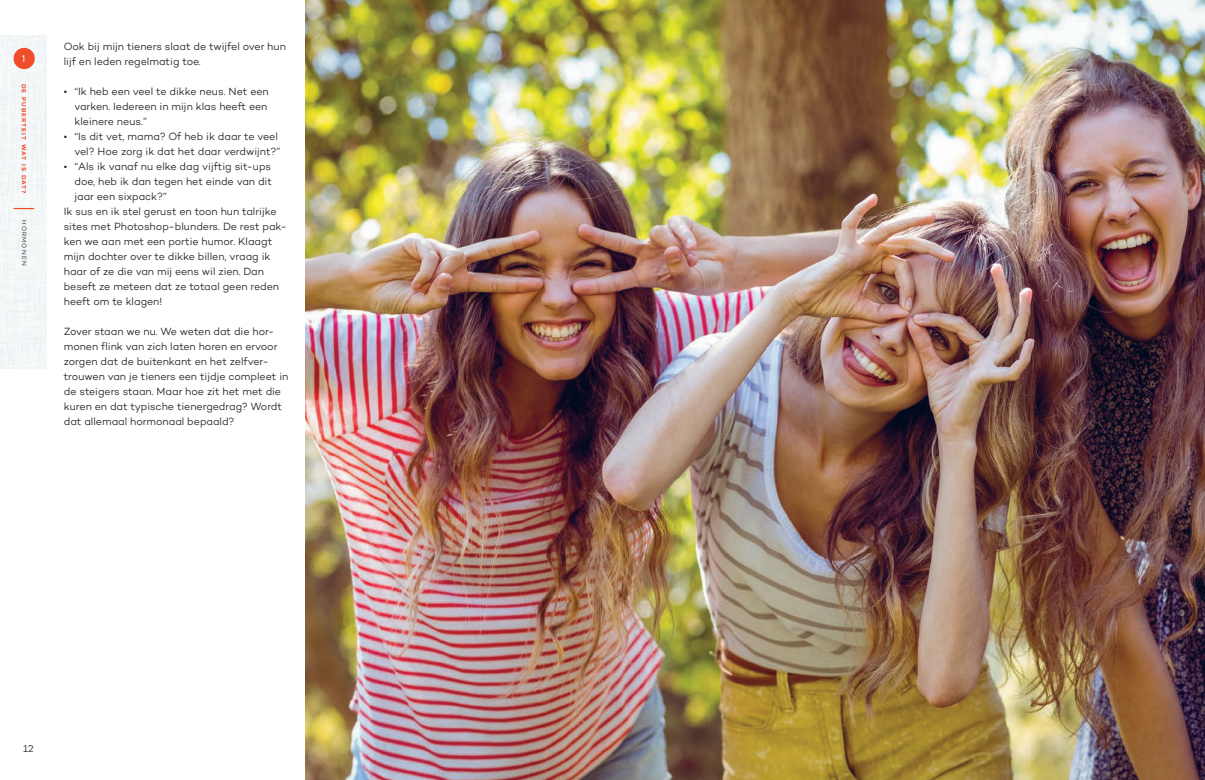
<style>
.page{position:relative;width:1205px;height:780px;background:#fff}
.page>*{position:absolute;margin:0;border:0;box-sizing:border-box;transform-origin:0 0}
.Body{font:300 10.62px/15px "Campton";letter-spacing:-.005em;color:#231f20}
.t1{font:300 10px "Campton";color:#231f20}
.t2{font:10px "Cervo";color:#fff}
.t3{font:600 6.25px "Campton";letter-spacing:.17em;color:#f04d2b}
.t4{font:300 6.25px "Campton";color:#231f20}
</style>
<div class="page">
<div style="left:0;top:35px;width:46px;height:334px;background:#f3f7f7"></div>
<div style="left:14px;top:48px;width:21px;height:21px;background:#f04d2b;border-radius:50%"></div>
<svg style="left:14px;top:208px;width:20px;height:1px"></svg>
<img style="left:305px;top:0;width:900px;height:780px">
<p class="t2" style="left:22px;top:53px;width:4px">1</p>
<p class="t3" style="left:28px;top:84px;width:111px;rotate:90deg">DE PUBERTEIT WAT IS DAT?</p>
<p class="t4" style="left:28px;top:220px;width:46px;rotate:90deg">Ho rmonen</p>
<p class="Body" style="left:64px;top:38px;width:224px">Ook bij mijn tieners slaat de twijfel over hun lijf en leden regelmatig toe.</p>
<p class="Body" style="left:74px;top:83px;width:196px;text-align:justify;text-indent:-11px">• “Ik heb een veel te dikke neus. Net een varken. Iedereen in mijn klas heeft een kleinere neus.”</p>
<p class="Body" style="left:64px;top:128px;width:218px;text-align:right">• “Is dit vet, mama? Of heb ik daar te veel vel? Hoe zorg ik dat het daar verdwijnt?”</p>
<p class="Body" style="left:74px;top:158px;width:199px;text-align:justify;text-indent:-11px">• “Als ik vanaf nu elke dag vijftig sit-ups doe, heb ik dan tegen het einde van dit jaar een sixpack?”</p>
<p class="Body" style="left:64px;top:203px;width:224px">Ik sus en ik stel gerust en toon hun talrijke sites met Photoshop-blunders. De rest pak&shy;ken we aan met een portie humor. Klaagt mijn dochter over te dikke billen, vraag ik haar of ze die van mij eens wil zien. Dan beseft ze meteen dat ze totaal geen reden heeft om te klagen!</p>
<p class="Body" style="left:64px;top:323px;width:226px">Zover staan we nu. We weten dat die hor&shy;monen flink van zich laten horen en ervoor zorgen dat de buitenkant en het zelfver&shy;trouwen van je tieners een tijdje compleet in de steigers staan. Maar hoe zit het met die kuren en dat typische tienergedrag? Wordt dat allemaal hormonaal bepaald?</p>
<p class="t1" style="left:23px;top:742px;width:12px">12</p>
</div>
